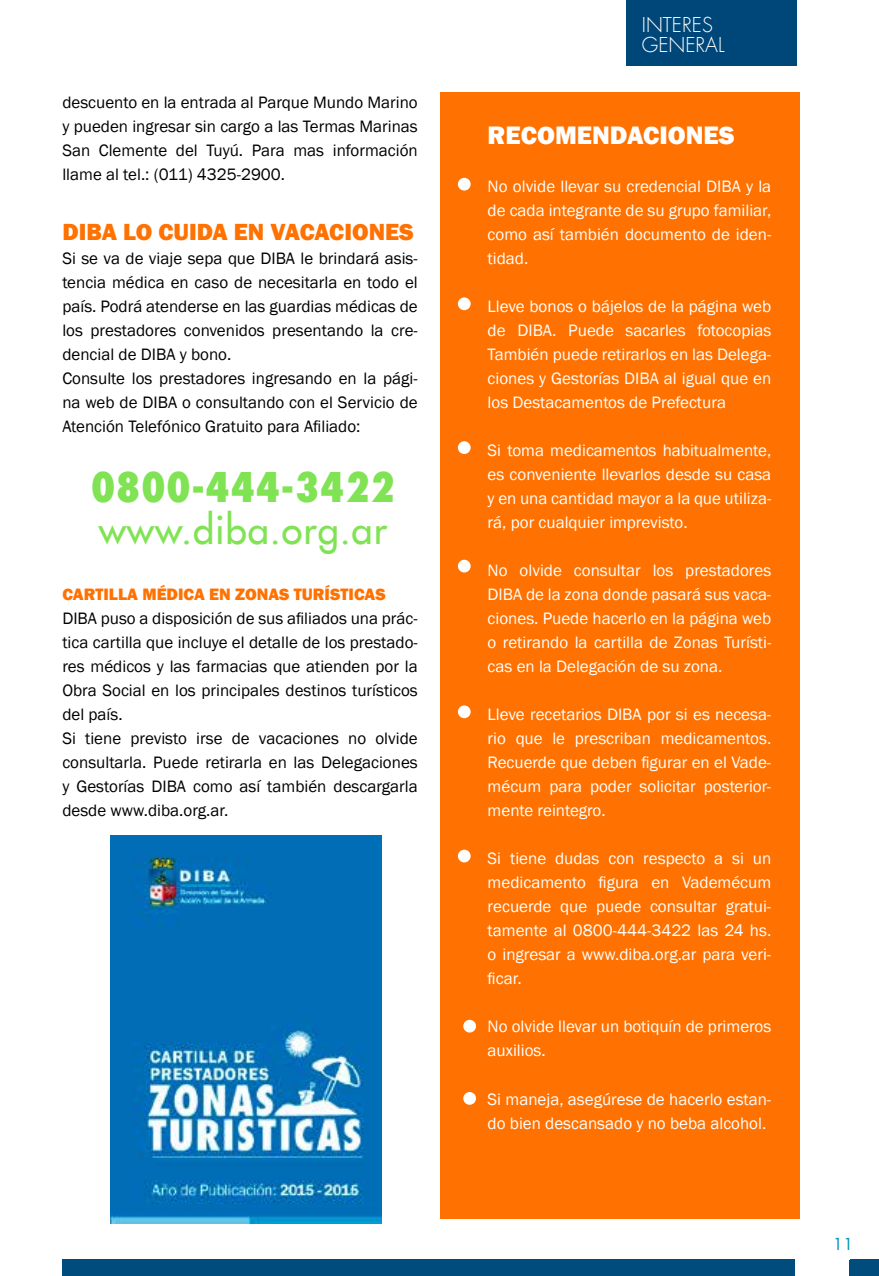
<style>
.page{position:relative;width:879px;height:1276px;background:#fff}
.page>*{position:absolute;margin:0;border:0;box-sizing:border-box;transform-origin:0 0}
.t1{font:800 condensed 40px "Futura LT";letter-spacing:.025em;color:#80e353}
.t2{font:38px "Futura LT";letter-spacing:.025em;color:#80e353}
.t3{font:800 26px "Franklin Gothic";color:#fff}
.t4{font:800 24px "Franklin Gothic";color:#ff7100}
.t5{font:300 20px/20px "Futura LT";color:#fff}
.t6{font:18px "Futura";color:#0092b7}
.t7{font:17px/24px "Franklin Gothic";color:#fff;text-align:justify}
.t8{font:17px/24px "Franklin Gothic";color:#000}
.t9{font:800 17px "Franklin Gothic";color:#ff7100}
</style>
<div class="page">
<div style="left:850px;top:1259px;width:29px;height:17px;background:#004d7d"></div>
<div style="left:626px;top:0;width:170px;height:65px;background:#004779"></div>
<div style="left:63px;top:1259px;width:732px;height:17px;background:#004d7d"></div>
<div style="left:849px;top:1260px;width:30px;height:16px;background:#004d7d"></div>
<div style="left:440px;top:93px;width:360px;height:1126px;background:#ff7100"></div>
<div style="left:458px;top:178px;width:13px;height:13px;background:#fff;border-radius:50%"></div>
<div style="left:458px;top:297px;width:13px;height:13px;background:#fff;border-radius:50%"></div>
<div style="left:458px;top:441px;width:13px;height:13px;background:#fff;border-radius:50%"></div>
<div style="left:458px;top:560px;width:13px;height:12px;background:#fff;border-radius:50%"></div>
<div style="left:458px;top:705px;width:13px;height:13px;background:#fff;border-radius:50%"></div>
<div style="left:458px;top:849px;width:13px;height:13px;background:#fff;border-radius:50%"></div>
<div style="left:463px;top:1019px;width:13px;height:13px;background:#fff;border-radius:50%"></div>
<div style="left:463px;top:1092px;width:13px;height:12px;background:#fff;border-radius:50%"></div>
<img style="left:110px;top:835px;width:272px;height:388px">
<p class="t8" style="left:62px;top:91px;width:357px;text-align:justify">descuento en la entrada al Parque Mundo Marino y pueden ingresar sin cargo a las Termas Marinas San Clemente del Tuyú. Para mas información llame al tel.: (011) 4325-2900.</p>
<h3 class="t4" style="left:62px;top:216px;width:353px">DI BA LO CUIDA EN VACACIONES</h3>
<p class="t8" style="left:62px;top:247px;width:357px">Si se va de viaje sepa que DIBA le brindará asis&shy;tencia médica en caso de necesitarla en todo el país. Podrá atenderse en las guardias médicas de los prestadores convenidos presentando la cre&shy;dencial de DIBA y bono.<br>Consulte los prestadores ingresando en la pági&shy;na web de DIBA o consultando con el Servicio de Atención Telefónico Gratuito para Afiliado:</p>
<h1 class="t1" style="left:91px;top:462px;width:305px">0800-444-3422</h1>
<h2 class="t2" style="left:99px;top:505px;width:290px">www.diba.org.ar</h2>
<p class="t9" style="left:62px;top:583px;width:325px">CARTILLA MÉDICA EN ZONAS TURÍSTICAS</p>
<p class="t8" style="left:62px;top:607px;width:357px">DIBA puso a disposición de sus afiliados una prác&shy;tica cartilla que incluye el detalle de los prestado&shy;res médicos y las farmacias que atienden por la Obra Social en los principales destinos turísticos del país.<br>Si tiene previsto irse de vacaciones no olvide consultarla. Puede retirarla en las Delegaciones y Gestorías DIBA como así también descargarla desde www.diba.org.ar.</p>
<p class="t5" style="left:642px;top:15px;width:84px">I NTERES<br>GENERAL</p>
<h3 class="t3" style="left:488px;top:118px;width:248px">RECOMENDACIONES</h3>
<p class="t7" style="left:488px;top:175px;width:285px">No olvide llevar su credencial DIBA y la de cada integrante de su grupo familiar, como así también documento de iden&shy;tidad.</p>
<p class="t7" style="left:488px;top:295px;width:285px">Lleve bonos o bájelos de la página web de DIBA. Puede sacarles fotocopias También puede retirarlos en las Delega&shy;ciones y Gestorías DIBA al igual que en los Destacamentos de Prefectura</p>
<p class="t7" style="left:488px;top:439px;width:285px">Si toma medicamentos habitualmente, es conveniente llevarlos desde su casa y en una cantidad mayor a la que utiliza&shy;rá, por cualquier imprevisto.</p>
<p class="t7" style="left:488px;top:559px;width:285px">No olvide consultar los prestadores DIBA de la zona donde pasará sus vaca&shy;ciones. Puede hacerlo en la página web o retirando la cartilla de Zonas Turísti&shy;cas en la Delegación de su zona.</p>
<p class="t7" style="left:488px;top:703px;width:285px">Lleve recetarios DIBA por si es necesa&shy;rio que le prescriban medicamentos.<br>Recuerde que deben figurar en el Vade&shy;mécum para poder solicitar posterior&shy;mente reintegro.</p>
<p class="t7" style="left:488px;top:847px;width:285px">Si tiene dudas con respecto a si un medicamento figura en Vademécum recuerde que puede consultar gratui&shy;tamente al 0800-444-3422 las 24 hs. o ingresar a www.diba.org.ar para veri&shy;ficar.</p>
<p class="t7" style="left:488px;top:1015px;width:285px">No olvide llevar un botiquín de primeros auxilios.</p>
<p class="t7" style="left:488px;top:1087px;width:285px">Si maneja, asegúrese de hacerlo estan&shy;do bien descansado y no beba alcohol.</p>
<p class="t6" style="left:833px;top:1233px;width:22px">11</p>
</div>
